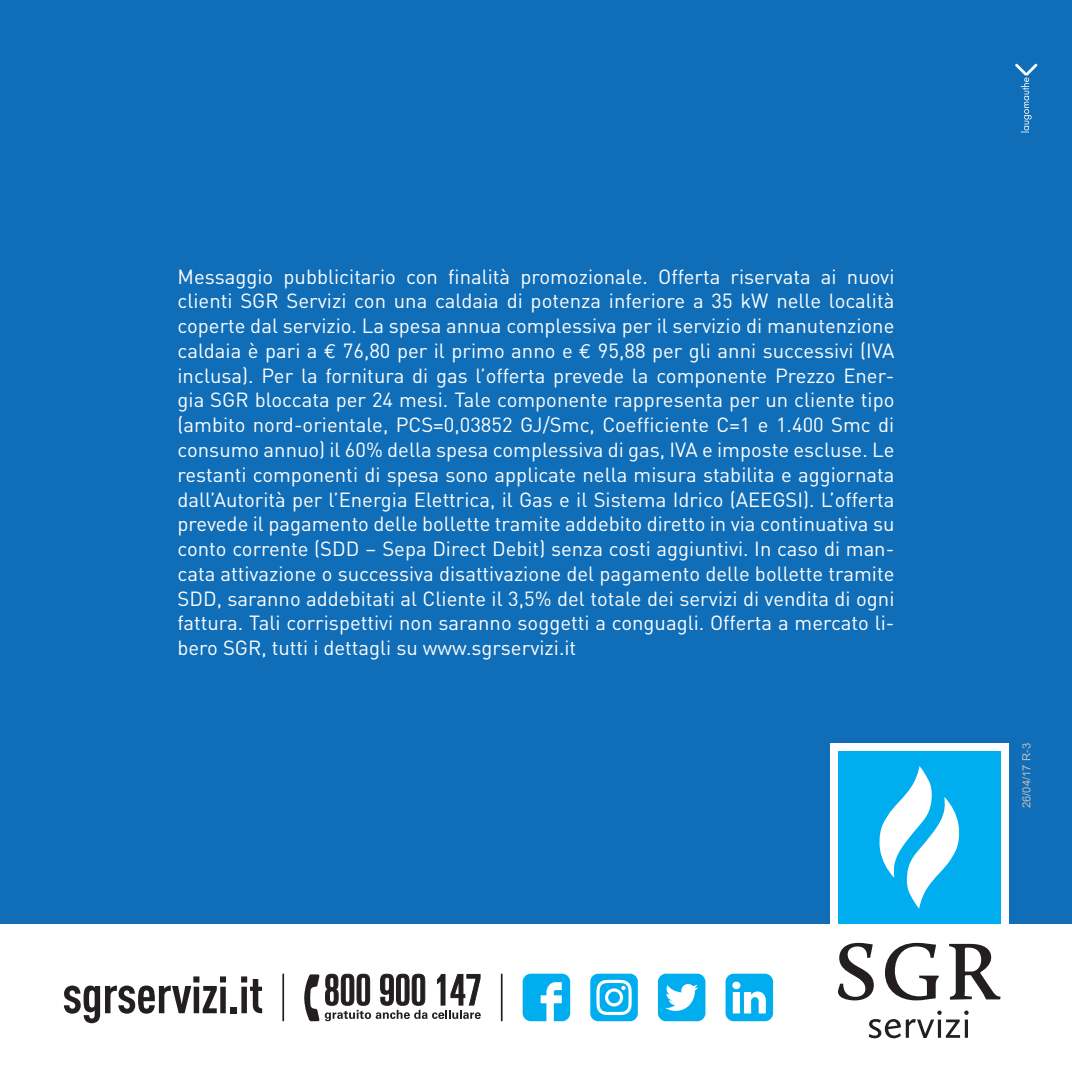
<style>
.page{position:relative;width:1072px;height:1072px;background:#fff}
.page>*{position:absolute;margin:0;border:0;box-sizing:border-box;transform-origin:0 0}
.t1{font:700 condensed 51.75px "DINOT";letter-spacing:-.01em;color:#231f20}
.t2{font:20.25px/24.8px "DINOT";color:#fff;text-align:justify}
.t3{font:11.25px "Arial";color:#bcbdc0}
.s1{font-family:"Euro Mono"}
</style>
<div class="page">
<div style="left:0;top:0;width:1071px;height:923px;background:#106db7"></div>
<div style="left:830px;top:743px;width:178px;height:328px;background:#fff"></div>
<div style="left:837px;top:751px;width:163px;height:172px;background:#00aeef"></div>
<svg style="left:838px;top:942px;width:35px;height:58px"></svg>
<svg style="left:885px;top:942px;width:54px;height:58px"></svg>
<svg style="left:949px;top:943px;width:51px;height:56px"></svg>
<svg style="left:879px;top:766px;width:80px;height:142px"></svg>
<svg style="left:868px;top:1010px;width:100px;height:28px"></svg>
<svg style="left:964px;top:1019px;width:4px;height:18px"></svg>
<svg style="left:304px;top:974px;width:15px;height:47px"></svg>
<svg style="left:325px;top:973px;width:156px;height:48px"></svg>
<hr style="left:282px;top:973px;width:2px;height:48px;background:#231f20">
<hr style="left:501px;top:973px;width:1px;height:48px;background:#231f20">
<svg style="left:590px;top:973px;width:48px;height:48px"></svg>
<div style="left:608px;top:991px;width:12px;height:12px;background:#00aeef;border-radius:50%"></div>
<svg style="left:658px;top:973px;width:47px;height:48px"></svg>
<svg style="left:522px;top:973px;width:48px;height:48px"></svg>
<svg style="left:725px;top:973px;width:48px;height:48px"></svg>
<svg style="left:1015px;top:64px;width:22px;height:68px"></svg>
<p class="t2" style="left:177px;top:262px;width:718px">Messaggio pubblicitario con finalità promozionale. Offerta riservata ai nuovi clienti SGR Servizi con una caldaia di potenza inferiore a 35 kW nelle località coperte dal servizio. La spesa annua complessiva per il servizio di manutenzione caldaia è pari a <span class="s1">€</span> 76,80 per il primo anno e <span class="s1">€</span> 95,88 per gli anni successivi (IVA inclusa). Per la fornitura di gas l’offerta prevede la componente Prezzo Ener&shy;gia SGR bloccata per 24 mesi. Tale componente rappresenta per un cliente tipo (ambito nord-orientale, PCS=0,03852 GJ/Smc, Coefficiente C=1 e 1.400 Smc di consumo annuo) il 60% della spesa complessiva di gas, IVA e imposte escluse. Le restanti componenti di spesa sono applicate nella misura stabilita e aggiornata dall’Autorità per l’Energia Elettrica, il Gas e il Sistema Idrico (AEEGSI). L’offerta prevede il pagamento delle bollette tramite addebito diretto in via continuativa su conto corrente (SDD – Sepa Direct Debit) senza costi aggiuntivi. In caso di man&shy;cata attivazione o successiva disattivazione del pagamento delle bollette tramite SDD, saranno addebitati al Cliente il 3,5% del totale dei servizi di vendita di ogni fattura. Tali corrispettivi non saranno soggetti a conguagli. Offerta a mercato li&shy;bero SGR, tutti i dettagli su www.sgrservizi.it</p>
<h1 class="t1" style="left:62px;top:956px;width:202px">sgrservizi.it</h1>
<p class="t3" style="left:1019px;top:808px;width:67px;rotate:-90deg">26/04/17 R-3</p>
</div>
